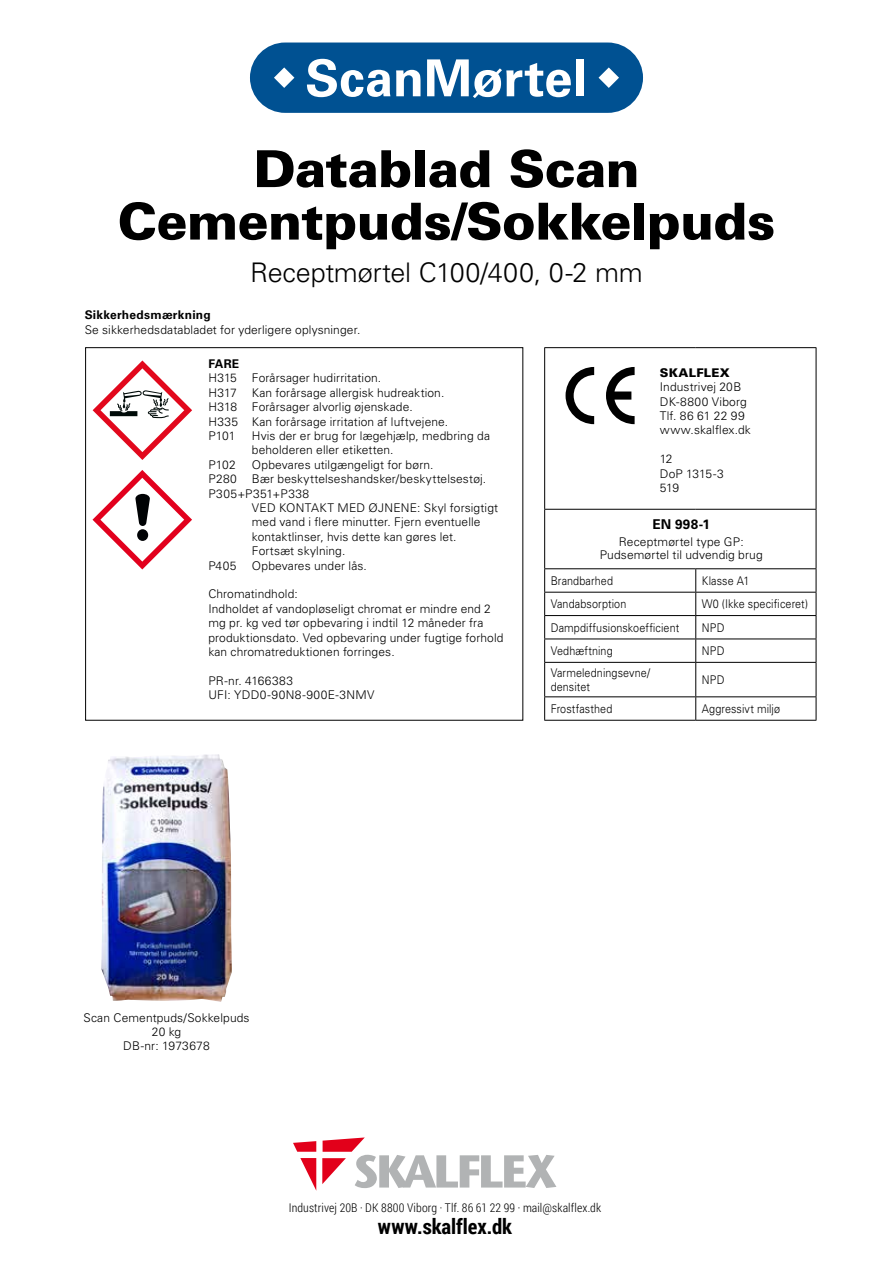
<style>
.page{position:relative;width:893px;height:1263px;background:#fff}
.page>*{position:absolute;margin:0;border:0;box-sizing:border-box;transform-origin:0 0}
.t1{font:900 51px/52.5px "Univers";letter-spacing:-.015em;color:#000;text-align:center}
.t2{font:700 51px "Univers";color:#fff}
.t3{font:300 27px "Univers";letter-spacing:-.01em;color:#000}
.t4{font:700 21px "Roboto Condensed";color:#000}
.t5{font:700 13.5px "Univers";color:#000}
.t6{font:300 12px/14.4px "Univers";letter-spacing:.01em;color:#000}
.t7{font:300 12px/13.5px "Univers";letter-spacing:.01em;color:#000;scale:.9 1}
.t8{font:300 12px "Roboto Condensed";letter-spacing:.01em;color:#000}
.t9{font:300 12px/14.4px "Univers";letter-spacing:.035em;color:#000}
.t10{font:700 12px "Univers";letter-spacing:.02em;color:#000}
.t11{font:300 12px/14.4px "Univers";letter-spacing:-.025em;color:#000}
.t12{font:900 12px "Univers";letter-spacing:.02em;color:#000}
</style>
<div class="page">
<img style="left:101px;top:754px;width:131px;height:248px">
<svg style="left:93px;top:360px;width:99px;height:100px"></svg>
<svg style="left:93px;top:470px;width:99px;height:99px"></svg>
<div style="left:250px;top:43px;width:393px;height:70px;background:#005192;border-radius:35px"></div>
<svg style="left:274px;top:67px;width:20px;height:21px"></svg>
<svg style="left:598px;top:67px;width:21px;height:21px"></svg>
<hr style="left:544px;top:347px;width:152px;height:1px;background:#000">
<hr style="left:544px;top:348px;width:1px;height:161px;background:#000">
<hr style="left:696px;top:347px;width:120px;height:1px;background:#000">
<hr style="left:816px;top:348px;width:1px;height:161px;background:#000">
<hr style="left:544px;top:509px;width:152px;height:1px;background:#000">
<hr style="left:544px;top:510px;width:1px;height:58px;background:#000">
<hr style="left:696px;top:509px;width:120px;height:1px;background:#000">
<hr style="left:816px;top:510px;width:1px;height:58px;background:#000">
<hr style="left:544px;top:568px;width:152px;height:1px;background:#000">
<hr style="left:696px;top:568px;width:120px;height:1px;background:#000">
<hr style="left:544px;top:592px;width:152px;height:1px;background:#000">
<hr style="left:696px;top:592px;width:120px;height:1px;background:#000">
<hr style="left:544px;top:615px;width:152px;height:1px;background:#000">
<hr style="left:696px;top:615px;width:120px;height:1px;background:#000">
<hr style="left:544px;top:639px;width:152px;height:1px;background:#000">
<svg style="left:544px;top:569px;width:1px;height:93px"></svg>
<hr style="left:696px;top:639px;width:120px;height:1px;background:#000">
<svg style="left:695px;top:569px;width:1px;height:93px"></svg>
<svg style="left:816px;top:569px;width:1px;height:93px"></svg>
<hr style="left:544px;top:662px;width:152px;height:1px;background:#000">
<hr style="left:544px;top:663px;width:1px;height:33px;background:#000">
<hr style="left:696px;top:662px;width:120px;height:1px;background:#000">
<hr style="left:695px;top:663px;width:1px;height:33px;background:#000">
<hr style="left:816px;top:663px;width:1px;height:33px;background:#000">
<hr style="left:544px;top:696px;width:152px;height:1px;background:#000">
<svg style="left:544px;top:697px;width:1px;height:23px"></svg>
<hr style="left:696px;top:696px;width:120px;height:1px;background:#000">
<svg style="left:695px;top:697px;width:1px;height:23px"></svg>
<svg style="left:816px;top:697px;width:1px;height:23px"></svg>
<hr style="left:544px;top:720px;width:152px;height:1px;background:#000">
<hr style="left:696px;top:720px;width:120px;height:1px;background:#000">
<svg style="left:566px;top:367px;width:28px;height:57px"></svg>
<svg style="left:606px;top:367px;width:29px;height:57px"></svg>
<svg style="left:293px;top:1141px;width:23px;height:11px"></svg>
<svg style="left:300px;top:1158px;width:16px;height:32px"></svg>
<svg style="left:322px;top:1137px;width:234px;height:51px"></svg>
<h1 class="t2" style="left:305px;top:48px;width:283px">ScanMørtel</h1>
<h1 class="t1" style="left:118px;top:142px;width:659px">Datablad Scan<br>Cementpuds/Sokkelpuds</h1>
<h2 class="t3" style="left:250px;top:256px;width:394px">Receptmørtel C100/400, 0-2 mm</h2>
<p class="t10" style="left:85px;top:308px;width:128px">Sikkerhedsmærkning</p>
<p class="t6" style="left:85px;top:322px;width:277px">Se sikkerhedsdatabladet for yderligere oplysninger.</p>
<p class="t10" style="left:208px;top:357px;width:32px">FARE</p>
<p class="t6" style="left:208px;top:371px;width:174px">H315 Forårsager hudirritation.<br>H317</p>
<p class="t6" style="left:208px;top:385px;width:241px;text-indent:44px">Kan forårsage allergisk hudreaktion.<br>H318 Forårsager alvorlig øjenskade.<br>H335 Kan forårsage irritation af luftvejene.<br>P101</p>
<p class="t6" style="left:252px;top:428px;width:240px">Hvis der er brug for lægehjælp, medbring da beholderen eller etiketten.</p>
<p class="t6" style="left:208px;top:457px;width:279px;text-indent:44px">Opbevares utilgængeligt for børn.<br>P280 Bær beskyttelseshandsker/beskyttelsestøj.<br>P305+P351+P338</p>
<p class="t6" style="left:252px;top:500px;width:248px">VED KONTAKT MED ØJNENE: Skyl forsigtigt med vand i flere minutter. Fjern eventuelle kontaktlinser, hvis dette kan gøres let.<br>Fortsæt skylning.</p>
<p class="t6" style="left:208px;top:558px;width:30px">P405</p>
<p class="t6" style="left:252px;top:558px;width:117px">Opbevares under lås.</p>
<p class="t6" style="left:208px;top:587px;width:297px">Chromatindhold:<br>Indholdet af vandopløseligt chromat er mindre end 2 mg pr. kg ved tør opbevaring i indtil 12 måneder fra produktionsdato. Ved opbevaring under fugtige forhold kan chromatreduktionen forringes.</p>
<p class="t9" style="left:208px;top:673px;width:168px">PR-nr. 4166383<br>UFI: YDD0-90N8-900E-3NMV</p>
<p class="t6" style="left:208px;top:457px;width:29px">P102</p>
<p class="t12" style="left:660px;top:365px;width:72px">SKALFLEX</p>
<p class="t6" style="left:660px;top:380px;width:93px">Industrivej 20B<br>DK-8800 Viborg<br>Tlf. 86 61 22 99 www.skalflex.dk</p>
<p class="t11" style="left:660px;top:452px;width:65px">12<br>DoP 1315-3<br>519</p>
<p class="t5" style="left:652px;top:516px;width:59px">EN 998-1</p>
<p class="t6" style="left:600px;top:535px;width:164px;line-height:13.5px;text-align:center">Receptmørtel type GP:<br>Pudsemørtel til udvendig brug</p>
<p class="t7" style="left:551px;top:574px;width:71px">Brandbarhed</p>
<p class="t7" style="left:702px;top:574px;width:54px">Klasse A1</p>
<p class="t7" style="left:551px;top:597px;width:86px">Vandabsorption</p>
<p class="t7" style="left:702px;top:597px;width:120px">W0 (Ikke specificeret)</p>
<p class="t7" style="left:551px;top:621px;width:144px">Dampdiffusionskoefficient</p>
<p class="t7" style="left:702px;top:621px;width:27px">NPD</p>
<p class="t7" style="left:551px;top:644px;width:70px">Vedhæftning</p>
<p class="t7" style="left:702px;top:644px;width:27px">NPD</p>
<p class="t7" style="left:551px;top:666px;width:112px">Varmeledningsevne/ densitet</p>
<p class="t7" style="left:702px;top:673px;width:27px">NPD</p>
<p class="t7" style="left:551px;top:702px;width:70px">Frostfasthed</p>
<p class="t7" style="left:702px;top:702px;width:89px">Aggressivt miljø</p>
<p class="t6" style="left:83px;top:1010px;width:168px;text-align:center">Scan Cementpuds/Sokkelpuds<br>20 kg<br>DB-nr: 1973678</p>
<p class="t8" style="left:289px;top:1199px;width:314px">Industrivej 20B · DK 8800 Viborg · Tlf. 86 61 22 99 · mail@skalflex.dk</p>
<h3 class="t4" style="left:378px;top:1212px;width:136px">www.skalflex.dk</h3>
</div>
